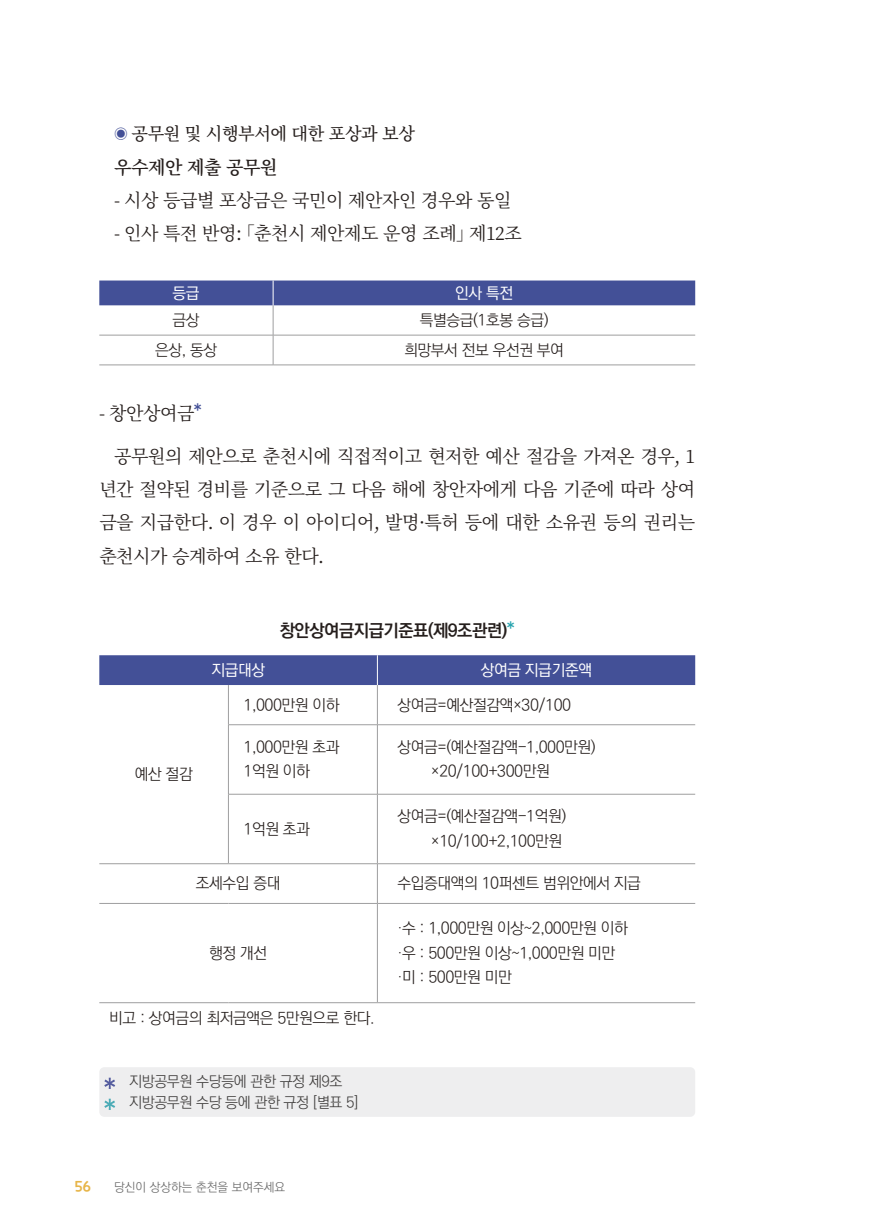
<style>
.page{position:relative;width:874px;height:1231px;background:#fff}
.page>*{position:absolute;margin:0;border:0;box-sizing:border-box;transform-origin:0 0}
.t1{font:18.38px/33.2px "Noto Serif KR";letter-spacing:-.025em;color:#251e1c;text-align:justify}
.t2{font:600 18.38px "Noto Serif KR";letter-spacing:-.025em;color:#251e1c}
.t3{font:700 17.5px "Ko Pub World Dotum";letter-spacing:-.025em;color:#251e1c}
.t4{font:500 17.5px "Noto Serif KR";letter-spacing:-.025em;color:#251e1c}
.t5{font:300 15.75px/24.5px "Ko Pub World Dotum";letter-spacing:-.025em;color:#251e1c}
.t6{font:500 15.75px "Ko Pub World Dotum";letter-spacing:-.025em;color:#fff}
.t7{font:300 14.88px/21px "Ko Pub World Dotum";letter-spacing:-.025em;color:#3f3d3c}
.t8{font:14px "Cookie Run OTF";color:#e7b549}
.t9{font:300 12.25px "Ko Pub World Dotum";color:#676767}
.s1{font-weight:400;font-size:14px;color:#435097}
.s2{font-family:"YDIYGO330";color:#435097}
.s3{font-family:"YDIYGO330";font-weight:400;font-size:18.38px;color:#28a4af}
</style>
<div class="page">
<hr style="left:273px;top:305px;width:1px;height:30px;background:#9e9e9f">
<hr style="left:99px;top:335px;width:174px;height:1px;background:#9e9e9f">
<hr style="left:273px;top:335px;width:421px;height:1px;background:#9e9e9f">
<svg style="left:273px;top:335px;width:1px;height:29px"></svg>
<hr style="left:99px;top:364px;width:174px;height:1px;background:#9e9e9f">
<hr style="left:273px;top:364px;width:421px;height:1px;background:#9e9e9f">
<div style="left:99px;top:280px;width:595px;height:25px;background:#435097"></div>
<div style="left:99px;top:655px;width:595px;height:30px;background:#435097"></div>
<hr style="left:228px;top:685px;width:1px;height:39px;background:#9e9e9f">
<hr style="left:377px;top:685px;width:1px;height:39px;background:#9e9e9f">
<hr style="left:228px;top:724px;width:149px;height:1px;background:#9e9e9f">
<hr style="left:228px;top:725px;width:1px;height:69px;background:#9e9e9f">
<hr style="left:377px;top:724px;width:317px;height:1px;background:#9e9e9f">
<hr style="left:377px;top:725px;width:1px;height:69px;background:#9e9e9f">
<hr style="left:228px;top:793px;width:149px;height:1px;background:#9e9e9f">
<hr style="left:228px;top:794px;width:1px;height:69px;background:#9e9e9f">
<hr style="left:377px;top:793px;width:317px;height:1px;background:#9e9e9f">
<hr style="left:377px;top:794px;width:1px;height:69px;background:#9e9e9f">
<hr style="left:99px;top:863px;width:129px;height:1px;background:#9e9e9f">
<hr style="left:228px;top:863px;width:149px;height:1px;background:#9e9e9f">
<hr style="left:377px;top:863px;width:317px;height:1px;background:#9e9e9f">
<hr style="left:377px;top:863px;width:1px;height:40px;background:#9e9e9f">
<hr style="left:99px;top:903px;width:129px;height:1px;background:#9e9e9f">
<hr style="left:228px;top:903px;width:149px;height:1px;background:#9e9e9f">
<hr style="left:377px;top:903px;width:317px;height:1px;background:#9e9e9f">
<hr style="left:377px;top:903px;width:1px;height:99px;background:#9e9e9f">
<hr style="left:99px;top:1002px;width:129px;height:1px;background:#9e9e9f">
<hr style="left:228px;top:1002px;width:149px;height:1px;background:#9e9e9f">
<hr style="left:377px;top:1002px;width:317px;height:1px;background:#9e9e9f">
<hr style="left:377px;top:655px;width:1px;height:30px;background:#fff">
<div style="left:99px;top:1067px;width:595px;height:49px;background:#eeeeef;border-radius:5px"></div>
<svg style="left:104px;top:1077px;width:11px;height:11px"></svg>
<svg style="left:104px;top:1098px;width:11px;height:11px"></svg>
<p class="t4" style="left:114px;top:124px;width:302px"><span class="s1">◉</span> 공무원 및 시행부서에 대한 포상과 보상</p>
<p class="t2" style="left:114px;top:156px;width:165px">우수제안 제출 공무원</p>
<p class="t1" style="left:114px;top:184px;width:398px">- 시상 등급별 포상금은 국민이 제안자인 경우와 동일</p>
<p class="t1" style="left:114px;top:217px;width:409px">- 인사 특전 반영: ｢춘천시 제안제도 운영 조례｣ 제12조</p>
<p class="t6" style="left:172px;top:282px;width:29px">등급</p>
<p class="t6" style="left:455px;top:282px;width:59px">인사 특전</p>
<p class="t5" style="left:172px;top:308px;width:29px">금상</p>
<p class="t5" style="left:419px;top:308px;width:130px">특별승급(1호봉 승급)</p>
<p class="t5" style="left:155px;top:338px;width:63px">은상, 동상</p>
<p class="t5" style="left:404px;top:338px;width:161px">희망부서 전보 우선권 부여</p>
<p class="t1" style="left:99px;top:396px;width:104px">- 창안상여금<span class="s2">*</span></p>
<p class="t1" style="left:99px;top:439px;width:597px;text-indent:15px">공무원의 제안으로 춘천시에 직접적이고 현저한 예산 절감을 가져온 경우, 1 년간 절약된 경비를 기준으로 그 다음 해에 창안자에게 다음 기준에 따라 상여 금을 지급한다. 이 경우 이 아이디어, 발명·특허 등에 대한 소유권 등의 권리는 춘천시가 승계하여 소유 한다.</p>
<p class="t3" style="left:279px;top:618px;width:236px">창안상여금지급기준표(제9조관련)<span class="s3">*</span></p>
<p class="t5" style="left:135px;top:762px;width:59px">예산 절감</p>
<p class="t6" style="left:211px;top:659px;width:55px">지급대상</p>
<p class="t6" style="left:480px;top:659px;width:113px">상여금 지급기준액</p>
<p class="t5" style="left:243px;top:692px;width:97px">1,000만원 이하</p>
<p class="t5" style="left:397px;top:692px;width:175px">상여금=예산절감액×30/100</p>
<p class="t5" style="left:243px;top:735px;width:97px">1,000만원 초과<br>1억원 이하</p>
<p class="t5" style="left:430px;top:735px;width:166px;text-indent:-33px">상여금=(예산절감액-1,000만원) ×20/100+300만원</p>
<p class="t5" style="left:243px;top:817px;width:68px">1억원 초과</p>
<p class="t5" style="left:397px;top:804px;width:170px;text-align:right">상여금=(예산절감액-1억원) ×10/100+2,100만원</p>
<p class="t5" style="left:196px;top:871px;width:86px">조세수입 증대</p>
<p class="t5" style="left:397px;top:871px;width:245px">수입증대액의 10퍼센트 범위안에서 지급</p>
<p class="t5" style="left:209px;top:941px;width:59px">행정 개선</p>
<p class="t5" style="left:109px;top:1006px;width:267px">비고 : 상여금의 최저금액은 5만원으로 한다.</p>
<p class="t7" style="left:129px;top:1071px;width:231px">지방공무원 수당등에 관한 규정 제9조 지방공무원 수당 등에 관한 규정 [별표 5]</p>
<p class="t5" style="left:397px;top:916px;width:232px">·수 : 1,000만원 이상~2,000만원 이하 ·우 : 500만원 이상~1,000만원 미만 ·미 : 500만원 미만</p>
<p class="t8" style="left:74px;top:1176px;width:18px">56</p>
<p class="t9" style="left:114px;top:1178px;width:172px">당신이 상상하는 춘천을 보여주세요</p>
</div>
